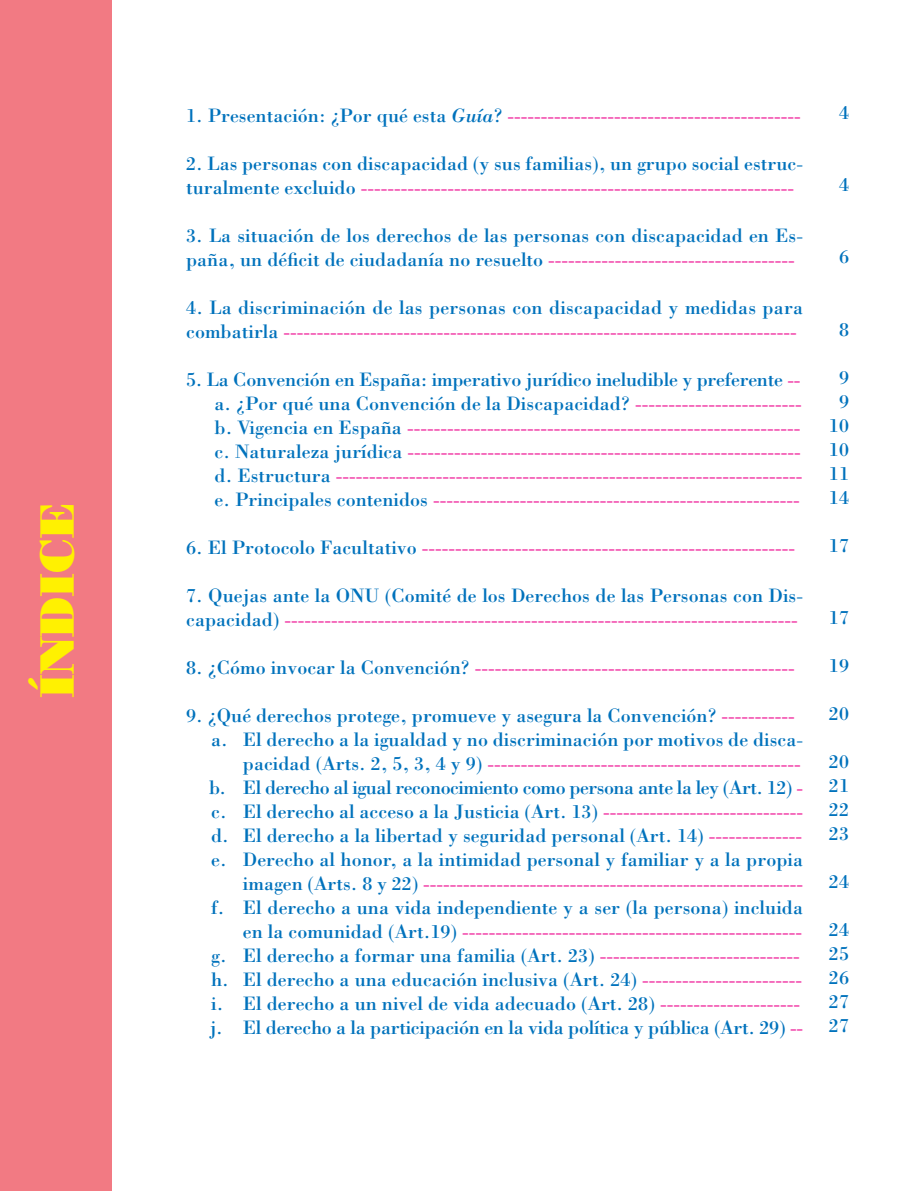
<style>
.page{position:relative;width:908px;height:1191px;background:#fff}
.page>*{position:absolute;margin:0;border:0;box-sizing:border-box;transform-origin:0 0}
.t1{font:48px "Bodoni Std Poster";color:#fff101}
.t2{font:20px/24px "Bodoni Std";color:#ed028c}
.t3{font:20px/24px "Bodoni Std";color:#0072bc}
.t4{font:20px "Bodoni Std";letter-spacing:-.025em;color:#0072bc}
.s1{color:#0072bc}
.s2{font-style:italic;color:#0072bc}
.s3{color:#ed028c}
</style>
<div class="page">
<div style="left:0;top:0;width:112px;height:1191px;background:#f27a83"></div>
<h1 class="t1" style="left:29px;top:698px;width:196px;rotate:-90deg">ÍNDICE</h1>
<p class="t2" style="left:186px;top:103px;width:616px"><span class="s1">1. Presentación: ¿Por qué esta</span> <span class="s2">Guía</span><span class="s1">?</span> --------------------------------------------</p>
<p class="t3" style="left:186px;top:151px;width:618px">2. Las personas con discapacidad (y sus familias), un grupo social estruc&shy;turalmente excluido <span class="s3">-----------------------------------------------------------------</span></p>
<p class="t3" style="left:186px;top:223px;width:618px">3. La situación de los derechos de las personas con discapacidad en Es&shy;paña, un déficit de ciudadanía no resuelto <span class="s3">-------------------------------------</span></p>
<p class="t2" style="left:186px;top:295px;width:618px"><span class="s1">4. La discriminación de las personas con discapacidad y medidas para combatirla</span> -----------------------------------------------------------------------------</p>
<p class="t2" style="left:214px;top:367px;width:589px;text-align:justify;text-indent:-28px"><span class="s1">5. La Convención en España: imperativo jurídico ineludible y preferente</span> -- <span class="s1">a. ¿Por qué una Convención de la Discapacidad?</span> ------------------------- <span class="s1">b. Vigencia en España</span> ----------------------------------------------------------- <span class="s1">c. Naturaleza jurídica</span> ----------------------------------------------------------- <span class="s1">d. Estructura</span> ---------------------------------------------------------------------- <span class="s1">e. Principales contenidos</span> -------------------------------------------------------</p>
<p class="t2" style="left:186px;top:535px;width:610px"><span class="s1">6. El Protocolo Facultativo</span> --------------------------------------------------------</p>
<p class="t2" style="left:186px;top:583px;width:618px"><span class="s1">7. Quejas ante la ONU (Comité de los Derechos de las Personas con Dis&shy;capacidad)</span> -----------------------------------------------------------------------------</p>
<p class="t2" style="left:186px;top:655px;width:610px"><span class="s1">8. ¿Cómo invocar la Convención?</span> ------------------------------------------------</p>
<p class="t3" style="left:186px;top:703px;width:610px">9. ¿Qué derechos protege, promueve y asegura la Convención? <span class="s3">-----------</span></p>
<p class="t3" style="left:211px;top:727px;width:593px">a. El derecho a la igualdad y no discriminación por motivos de disca-</p>
<p class="t2" style="left:243px;top:751px;width:559px"><span class="s1">pacidad (Arts. 2, 5, 3, 4 y 9)</span> -----------------------------------------------</p>
<p class="t4" style="left:209px;top:775px;width:595px">b. El derecho al igual reconocimiento como persona ante la ley (Art. 12) <span class="s3">-</span></p>
<p class="t3" style="left:211px;top:799px;width:593px">c. El derecho al acceso a la Justicia (Art. 13) <span class="s3">------------------------------</span></p>
<p class="t3" style="left:211px;top:823px;width:592px">d. El derecho a la libertad y seguridad personal (Art. 14) <span class="s3">--------------</span></p>
<p class="t3" style="left:211px;top:847px;width:593px">e. Derecho al honor, a la intimidad personal y familiar y a la propia</p>
<p class="t2" style="left:243px;top:871px;width:561px"><span class="s1">imagen (Arts. 8 y 22)</span> ---------------------------------------------------------</p>
<p class="t3" style="left:211px;top:895px;width:593px">f. El derecho a una vida independiente y a ser (la persona) incluida</p>
<p class="t2" style="left:243px;top:919px;width:560px"><span class="s1">en la comunidad (Art.19)</span> ---------------------------------------------------</p>
<p class="t3" style="left:211px;top:943px;width:590px">g. El derecho a formar una familia (Art. 23) <span class="s3">------------------------------</span></p>
<p class="t3" style="left:211px;top:967px;width:592px">h. El derecho a una educación inclusiva (Art. 24) <span class="s3">------------------------</span></p>
<p class="t3" style="left:211px;top:991px;width:590px">i. El derecho a un nivel de vida adecuado (Art. 28) <span class="s3">---------------------</span></p>
<p class="t3" style="left:209px;top:1015px;width:594px">j. El derecho a la participación en la vida política y pública (Art. 29) <span class="s3">--</span></p>
<p class="t3" style="left:838px;top:100px;width:11px">4</p>
<p class="t3" style="left:838px;top:172px;width:11px">4</p>
<p class="t3" style="left:838px;top:244px;width:11px">6</p>
<p class="t3" style="left:838px;top:316px;width:11px">8</p>
<p class="t3" style="left:828px;top:364px;width:21px;text-align:center">9<br>9<br>10<br>10<br>11<br>14</p>
<p class="t3" style="left:828px;top:532px;width:21px">17</p>
<p class="t3" style="left:828px;top:604px;width:21px">17</p>
<p class="t3" style="left:828px;top:652px;width:21px">19</p>
<p class="t3" style="left:828px;top:700px;width:21px">20</p>
<p class="t3" style="left:828px;top:748px;width:21px;text-align:justify">20<br>21<br>22<br>23</p>
<p class="t3" style="left:828px;top:868px;width:21px">24</p>
<p class="t3" style="left:828px;top:916px;width:21px;text-align:justify">24<br>25<br>26<br>27<br>27</p>
</div>
